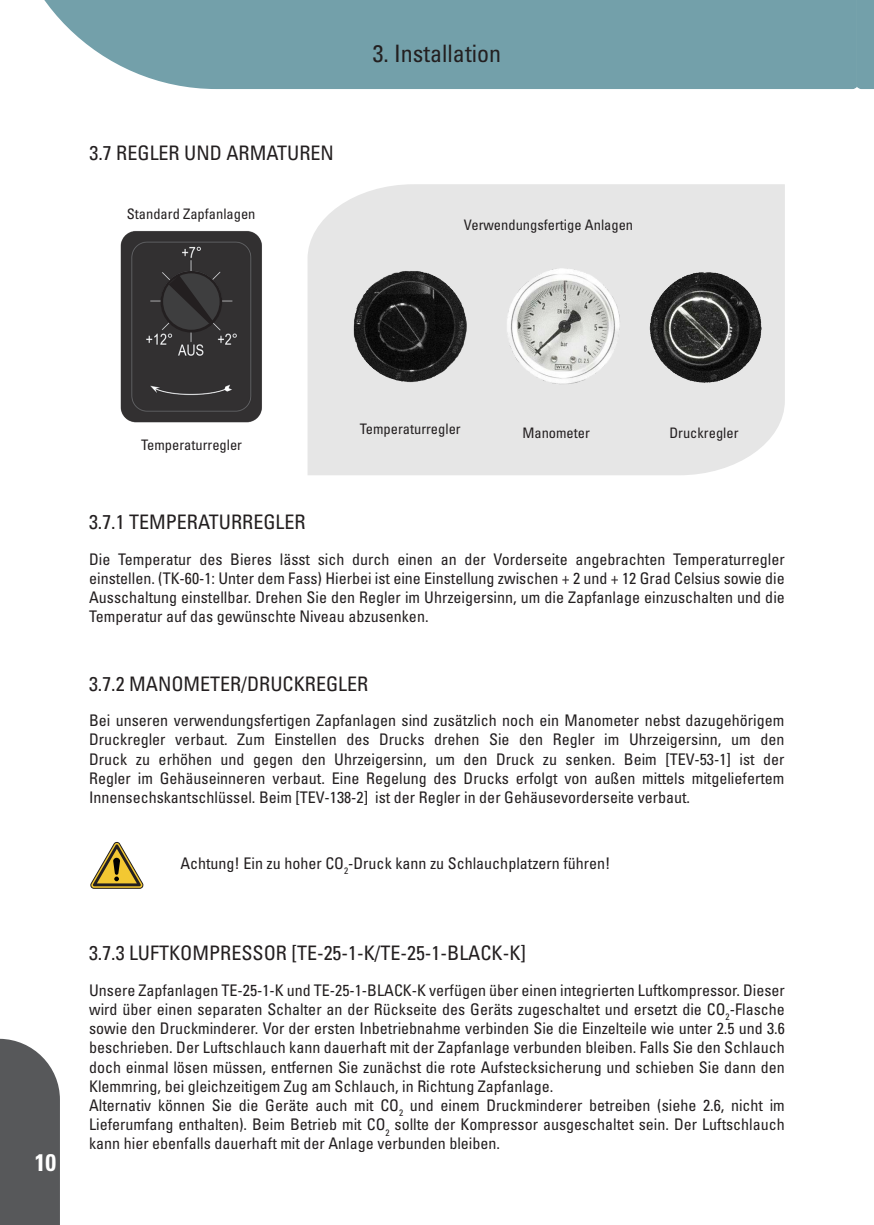
<style>
.page{position:relative;width:874px;height:1225px;background:#fff}
.page>*{position:absolute;margin:0;border:0;box-sizing:border-box;transform-origin:0 0}
.t1{font:condensed 24px "Univers LT Std";color:#231f20}
.t2{font:700 condensed 24px "Univers LT Std";color:#fff}
.t3{font:condensed 20px "Univers LT Std";color:#231f20}
.t4{font:condensed 16px/19.2px "Univers LT Std";color:#231f20;text-align:justify}
.t5{font:condensed 14.4px "Univers LT Std";color:#231f20}
</style>
<div class="page">
<svg style="left:0;top:1038px;width:60px;height:187px"></svg>
<div style="left:856px;top:0;width:17px;height:89px;background:#73a0aa"></div>
<div style="left:44px;top:0;width:812px;height:89px;background:#73a0aa"></div>
<svg style="left:90px;top:841px;width:54px;height:47px"></svg>
<img style="left:120px;top:231px;width:142px;height:192px">
<div style="left:160px;top:271px;width:62px;height:61px;background:#231f20;border-radius:50%"></div>
<div style="left:163px;top:273px;width:56px;height:57px;background:#3e3e3f;border-radius:50%"></div>
<svg style="left:169px;top:275px;width:43px;height:49px"></svg>
<div style="left:307px;top:184px;width:477px;height:291px;background:#e6e6e6"></div>
<img style="left:332px;top:251px;width:157px;height:153px">
<img style="left:484px;top:247px;width:157px;height:154px">
<img style="left:624px;top:252px;width:157px;height:153px">
<p class="t3" style="left:90px;top:140px;width:246px">3.7 REGLER UND ARMATUREN</p>
<p class="t5" style="left:127px;top:205px;width:130px">Standard Zapfanlagen</p>
<h1 class="t1" style="left:373px;top:38px;width:129px">3. Installation</h1>
<p class="t5" style="left:463px;top:215px;width:171px">Verwendungsfertige Anlagen</p>
<h1 class="t2" style="left:35px;top:1147px;width:23px">10</h1>
<p class="t5" style="left:141px;top:435px;width:102px">Temperaturregler</p>
<p class="t3" style="left:89px;top:509px;width:218px">3.7.1 TEMPERATURREGLER</p>
<p class="t5" style="left:359px;top:420px;width:102px">Temperaturregler</p>
<p class="t5" style="left:522px;top:423px;width:69px">Manometer</p>
<p class="t5" style="left:669px;top:423px;width:71px">Druckregler</p>
<p class="t4" style="left:89px;top:549px;width:697px">Die Temperatur des Bieres lässt sich durch einen an der Vorderseite angebrachten Temperaturregler einstellen. (TK-60-1: Unter dem Fass) Hierbei ist eine Einstellung zwischen + 2 und + 12 Grad Celsius sowie die Ausschaltung einstellbar. Drehen Sie den Regler im Uhrzeigersinn, um die Zapfanlage einzuschalten und die Temperatur auf das gewünschte Niveau abzusenken.</p>
<p class="t3" style="left:89px;top:670px;width:280px">3.7.2 MANOMETER/DRUCKREGLER</p>
<p class="t4" style="left:89px;top:710px;width:696px">Bei unseren verwendungsfertigen Zapfanlagen sind zusätzlich noch ein Manometer nebst dazugehörigem Druckregler verbaut. Zum Einstellen des Drucks drehen Sie den Regler im Uhrzeigersinn, um den Druck zu erhöhen und gegen den Uhrzeigersinn, um den Druck zu senken. Beim [TEV-53-1] ist der Regler im Gehäuseinneren verbaut. Eine Regelung des Drucks erfolgt von außen mittels mitgeliefertem Innensechskantschlüssel. Beim [TEV-138-2] ist der Regler in der Gehäusevorderseite verbaut.</p>
<p class="t4" style="left:180px;top:853px;width:431px">Achtung! Ein zu hoher CO<sub>2</sub>-Druck kann zu Schlauchplatzern führen!</p>
<p class="t3" style="left:89px;top:940px;width:438px">3.7.3 LUFTKOMPRESSOR [TE-25-1-K/TE-25-1-BLACK-K]</p>
<p class="t4" style="left:89px;top:980px;width:697px;text-align:left">Unsere Zapfanlagen TE-25-1-K und TE-25-1-BLACK-K verfügen über einen integrierten Luftkompressor. Dieser wird über einen separaten Schalter an der Rückseite des Geräts zugeschaltet und ersetzt die CO<sub>2</sub>-Flasche sowie den Druckminderer. Vor der ersten Inbetriebnahme verbinden Sie die Einzelteile wie unter 2.5 und 3.6 beschrieben. Der Luftschlauch kann dauerhaft mit der Zapfanlage verbunden bleiben. Falls Sie den Schlauch doch einmal lösen müssen, entfernen Sie zunächst die rote Aufstecksicherung und schieben Sie dann den Klemmring, bei gleichzeitigem Zug am Schlauch, in Richtung Zapfanlage.<br>Alternativ können Sie die Geräte auch mit CO<sub>2</sub> und einem Druckminderer betreiben (siehe 2.6, nicht im Lieferumfang enthalten). Beim Betrieb mit CO<sub>2</sub> sollte der Kompressor ausgeschaltet sein. Der Luftschlauch kann hier ebenfalls dauerhaft mit der Anlage verbunden bleiben.</p>
</div>
